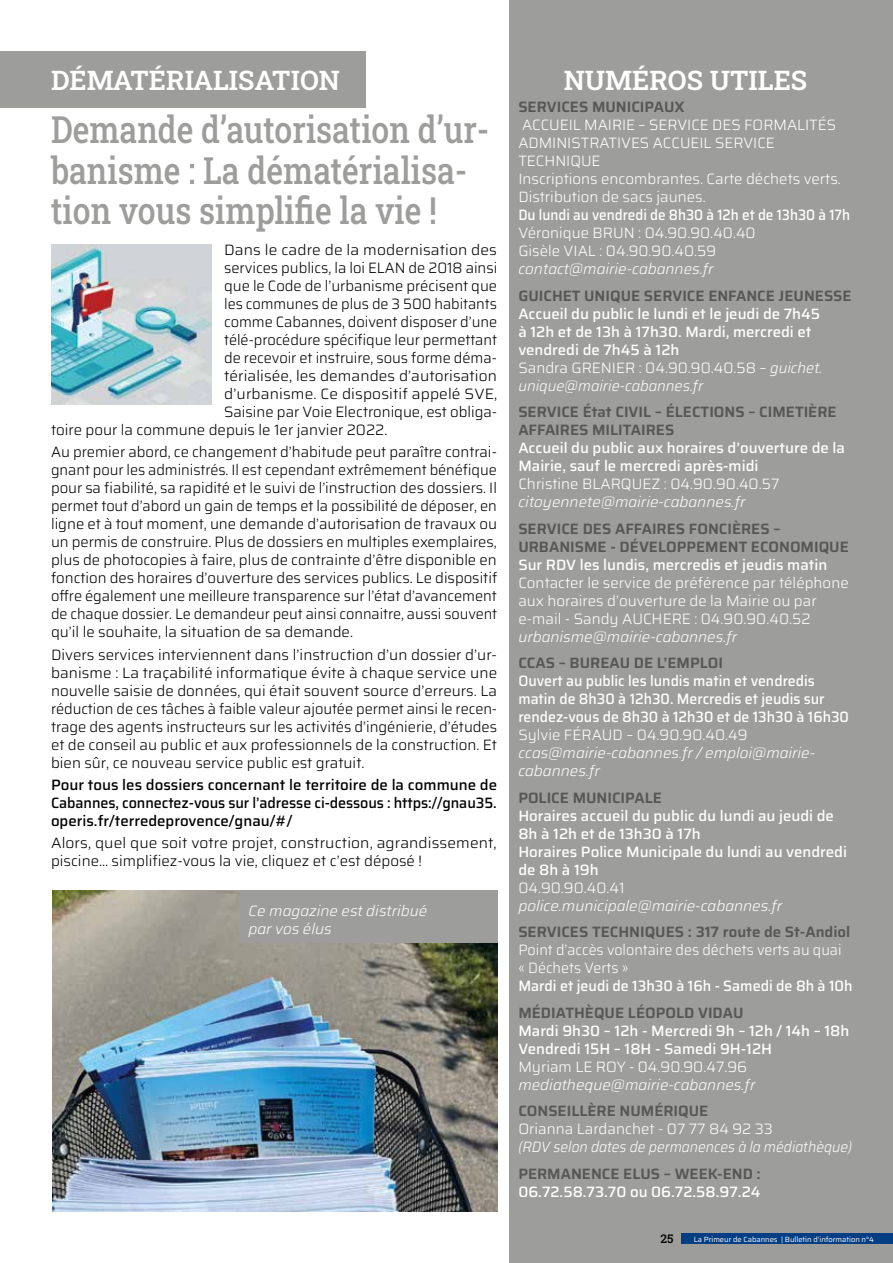
<style>
.page{position:relative;width:893px;height:1263px;background:#fff}
.page>*{position:absolute;margin:0;border:0;box-sizing:border-box;transform-origin:0 0}
.t1{font:37.5px/40.5px "Roboto Slab";color:#9d9d9c;scale:.85 1}
.t2{font:27px "Roboto Slab";color:#fff}
.t3{font:300 15px/18px "Saira";color:#000;text-align:justify}
.t4{font:500 15px/18px "Saira";color:#fff}
.t5{font:300 15px/18px "Saira";color:#fff}
.t6{font:600 15px/18px "Saira";color:#575756}
.t7{font:italic 300 15px/18px "Saira";color:#fff}
.t8{font:500 15px/18px "Saira";letter-spacing:-.005em;color:#000;text-align:justify}
.t9{font:500 15px/18px "Saira";color:#fff;scale:.94 1}
.t10{font:300 15px/18px "Saira";color:#fff;scale:.95 1}
.t11{font:italic 300 15px "Saira";color:#fff;scale:.91 1}
.t12{font:500 15px "Saira";color:#fff;scale:.9 1}
.t13{font:500 15px "Saira";color:#fff;scale:.95 1}
.t14{font:300 15px "Saira";color:#000;scale:.96 1}
.t15{font:12px "Roboto Slab";color:#000}
.t16{font:7.5px "Saira";color:#fff}
.s1{font-weight:300}
.s2{font-weight:300;font-style:italic}
</style>
<div class="page">
<div style="left:0;top:51px;width:366px;height:57px;background:#9d9d9c"></div>
<div style="left:510px;top:0;width:383px;height:1263px;background:#9d9d9c"></div>
<img style="left:51px;top:244px;width:160px;height:161px">
<img style="left:52px;top:891px;width:446px;height:321px">
<div style="left:240px;top:891px;width:258px;height:52px;background:#9d9d9c"></div>
<div style="left:682px;top:1233px;width:211px;height:11px;background:#023e84"></div>
<h2 class="t2" style="left:51px;top:62px;width:290px">DÉMATÉRIALISATION</h2>
<h2 class="t2" style="left:564px;top:62px;width:245px">NUMÉROS UTILES</h2>
<p class="t6" style="left:518px;top:97px;width:168px">SERVICES MUNICIPAUX</p>
<p class="t5" style="left:518px;top:115px;width:324px">ACCUEIL MAIRIE – SERVICE DES FORMALITÉS ADMINISTRATIVES ACCUEIL SERVICE TECHNIQUE<br>Inscriptions encombrantes. Carte déchets verts.<br>Distribution de sacs jaunes.</p>
<p class="t12" style="left:518px;top:203px;width:370px">Du lundi au vendredi de 8h30 à 12h et de 13h30 à 17h</p>
<p class="t5" style="left:518px;top:223px;width:239px">Véronique BRUN : 04.90.90.40.40<br>Gisèle VIAL : 04.90.90.40.59</p>
<p class="t7" style="left:518px;top:259px;width:197px">contact@mairie-cabannes.fr</p>
<p class="t6" style="left:518px;top:286px;width:335px">GUICHET UNIQUE SERVICE ENFANCE JEUNESSE</p>
<p class="t4" style="left:518px;top:304px;width:306px">Accueil du public le lundi et le jeudi de 7h45 à 12h et de 13h à 17h30. Mardi, mercredi et vendredi de 7h45 à 12h<br><span class="s1">Sandra GRENIER : 04.90.90.40.58 –</span> <span class="s2">guichet. unique@mairie-cabannes.fr</span></p>
<p class="t6" style="left:518px;top:402px;width:320px">SERVICE État CIVIL – ÉLECTIONS – CIMETIÈRE<br>AFFAIRES MILITAIRES</p>
<p class="t4" style="left:518px;top:438px;width:328px">Accueil du public aux horaires d’ouverture de la<br>Mairie, sauf le mercredi après-midi</p>
<p class="t5" style="left:518px;top:474px;width:263px">Christine BLARQUEZ : 04.90.90.40.57</p>
<p class="t7" style="left:518px;top:492px;width:229px">citoyennete@mairie-cabannes.fr</p>
<p class="t6" style="left:518px;top:519px;width:332px">SERVICE DES AFFAIRES FONCIÈRES –<br>URBANISME - DÉVELOPPEMENT ECONOMIQUE</p>
<p class="t4" style="left:518px;top:555px;width:310px">Sur RDV les lundis, mercredis et jeudis matin</p>
<p class="t5" style="left:518px;top:573px;width:332px">Contacter le service de préférence par téléphone aux horaires d’ouverture de la Mairie ou par e-mail - Sandy AUCHERE : 04.90.90.40.52</p>
<p class="t7" style="left:518px;top:627px;width:220px">urbanisme@mairie-cabannes.fr</p>
<p class="t6" style="left:518px;top:654px;width:206px">CCAS – BUREAU DE L’EMPLOI</p>
<p class="t9" style="left:518px;top:672px;width:353px">Ouvert au public les lundis matin et vendredis matin de 8h30 à 12h30. Mercredis et jeudis sur rendez-vous de 8h30 à 12h30 et de 13h30 à 16h30</p>
<p class="t5" style="left:518px;top:726px;width:231px">Sylvie FÉRAUD – 04.90.90.40.49</p>
<p class="t7" style="left:518px;top:744px;width:298px">ccas@mairie-cabannes.fr / emploi@mairie&shy;cabannes.fr</p>
<p class="t6" style="left:518px;top:788px;width:145px">POLICE MUNICIPALE</p>
<p class="t4" style="left:518px;top:806px;width:330px">Horaires accueil du public du lundi au jeudi de<br>8h à 12h et de 13h30 à 17h<br>Horaires Police Municipale du lundi au vendredi de 8h à 19h</p>
<p class="t5" style="left:518px;top:878px;width:108px">04.90.90.40.41</p>
<p class="t7" style="left:518px;top:896px;width:265px">police.municipale@mairie-cabannes.fr</p>
<p class="t6" style="left:518px;top:923px;width:333px">SERVICES TECHNIQUES : 317 route de St-Andiol</p>
<p class="t10" style="left:518px;top:941px;width:342px">Point d’accès volontaire des déchets verts au quai « Déchets Verts »</p>
<p class="t13" style="left:518px;top:974px;width:353px">Mardi et jeudi de 13h30 à 16h - Samedi de 8h à 10h</p>
<p class="t6" style="left:518px;top:1003px;width:227px">MÉDIATHÈQUE LÉOPOLD VIDAU</p>
<p class="t4" style="left:518px;top:1021px;width:333px">Mardi 9h30 – 12h - Mercredi 9h – 12h / 14h – 18h<br>Vendredi 15H – 18H - Samedi 9H-12H</p>
<p class="t5" style="left:518px;top:1057px;width:230px">Myriam LE ROY - 04.90.90.47.96</p>
<p class="t7" style="left:518px;top:1075px;width:239px">mediatheque@mairie-cabannes.fr</p>
<p class="t6" style="left:518px;top:1102px;width:192px">CONSEILLÈRE NUMÉRIQUE</p>
<p class="t5" style="left:518px;top:1120px;width:256px">Orianna Lardanchet - 07 77 84 92 33</p>
<p class="t11" style="left:518px;top:1135px;width:368px">(RDV selon dates de permanences à la médiathèque)</p>
<p class="t6" style="left:518px;top:1164px;width:244px">PERMANENCE ELUS – WEEK-END :</p>
<p class="t4" style="left:518px;top:1182px;width:244px">06.72.58.73.70 ou 06.72.58.97.24</p>
<h1 class="t1" style="left:51px;top:108px;width:517px">Demande d’autorisation d’ur&shy;banisme : La dématérialisa&shy;tion vous simplifie la vie !</h1>
<p class="t3" style="left:224px;top:240px;width:274px">Dans le cadre de la modernisation des</p>
<p class="t3" style="left:224px;top:258px;width:275px">services publics, la loi ELAN de 2018 ainsi</p>
<p class="t3" style="left:224px;top:276px;width:274px">que le Code de l’urbanisme précisent que</p>
<p class="t14" style="left:224px;top:292px;width:286px">les communes de plus de 3 500 habitants</p>
<p class="t3" style="left:224px;top:312px;width:274px">comme Cabannes, doivent disposer d’une</p>
<p class="t3" style="left:224px;top:330px;width:274px">télé-procédure spécifique leur permettant</p>
<p class="t3" style="left:224px;top:348px;width:274px">de recevoir et instruire, sous forme déma-</p>
<p class="t3" style="left:224px;top:366px;width:274px">térialisée, les demandes d’autorisation</p>
<p class="t3" style="left:224px;top:384px;width:275px">d’urbanisme. Ce dispositif appelé SVE,</p>
<p class="t3" style="left:224px;top:402px;width:274px">Saisine par Voie Electronique, est obliga-</p>
<p class="t3" style="left:51px;top:420px;width:338px">toire pour la commune depuis le 1er janvier 2022.</p>
<p class="t3" style="left:51px;top:443px;width:448px">Au premier abord, ce changement d’habitude peut paraître contrai&shy;gnant pour les administrés. Il est cependant extrêmement bénéfique pour sa fiabilité, sa rapidité et le suivi de l’instruction des dossiers. Il permet tout d’abord un gain de temps et la possibilité de déposer, en ligne et à tout moment, une demande d’autorisation de travaux ou un permis de construire. Plus de dossiers en multiples exemplaires, plus de photocopies à faire, plus de contrainte d’être disponible en fonction des horaires d’ouverture des services publics. Le dispositif offre également une meilleure transparence sur l’état d’avancement de chaque dossier. Le demandeur peut ainsi connaitre, aussi souvent qu’il le souhaite, la situation de sa demande.</p>
<p class="t3" style="left:51px;top:645px;width:448px">Divers services interviennent dans l’instruction d’un dossier d’ur&shy;banisme : La traçabilité informatique évite à chaque service une nouvelle saisie de données, qui était souvent source d’erreurs. La réduction de ces tâches à faible valeur ajoutée permet ainsi le recen&shy;trage des agents instructeurs sur les activités d’ingénierie, d’études et de conseil au public et aux professionnels de la construction. Et bien sûr, ce nouveau service public est gratuit.</p>
<p class="t8" style="left:51px;top:775px;width:448px">Pour tous les dossiers concernant le territoire de la commune de Cabannes, connectez-vous sur l’adresse ci-dessous : https://gnau35. operis.fr/terredeprovence/gnau/#/</p>
<p class="t3" style="left:51px;top:833px;width:447px">Alors, quel que soit votre projet, construction, agrandissement, piscine… simplifiez-vous la vie, cliquez et c’est déposé !</p>
<p class="t7" style="left:249px;top:902px;width:180px">Ce magazine est distribué par vos élus</p>
<p class="t15" style="left:660px;top:1231px;width:15px">25</p>
<p class="t16" style="left:694px;top:1233px;width:182px">La Primeur de Cabannes | Bulletin d’information n°4</p>
</div>
